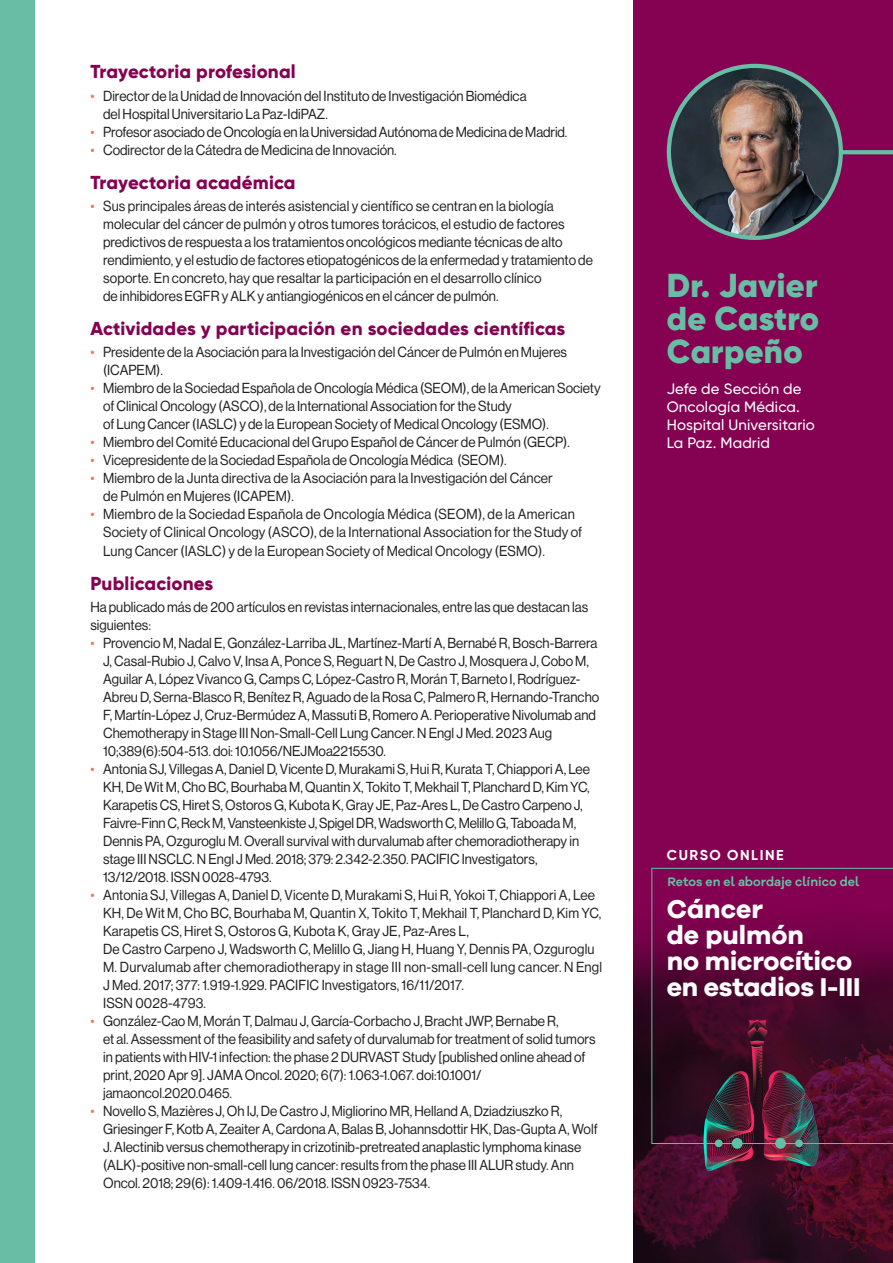
<style>
.page{position:relative;width:893px;height:1263px;background:#fff}
.page>*{position:absolute;margin:0;border:0;box-sizing:border-box;transform-origin:0 0}
.METGE_-_nom{font:900 33px/33px "Gilroy";letter-spacing:.01em;color:#67bea4;text-align:justify}
.t1{font:700 26.55px/26.2px "Galano Grotesque";letter-spacing:-.01em;color:#fff}
.LADILLO{font:800 18.75px "Gilroy";letter-spacing:.01em;color:#850152}
.METGE_-_carrecs{font:500 15px/18px "Gilroy";letter-spacing:.01em;color:#fff}
.TEXT_GENERAL{font:14.25px/18px "Volta Modern Display 55 Roman";color:#231f20;scale:.95 1}
.t2{font:700 14.25px "Gilroy";letter-spacing:.11em;color:#fff}
.t3{font:600 12.6px "Galano Grotesque Alt";color:#67bea4}
.s1{color:#f37557}
</style>
<div class="page">
<div style="left:0;top:0;width:34px;height:1263px;background:#67bea4"></div>
<div style="left:634px;top:0;width:259px;height:1263px;background:#850152"></div>
<img style="left:634px;top:983px;width:259px;height:280px">
<svg style="left:651px;top:868px;width:242px;height:276px"></svg>
<div style="left:732px;top:1138px;width:11px;height:11px;background:#5bc2a6;border-radius:50%"></div>
<div style="left:715px;top:1139px;width:7px;height:8px;background:#5bc2a6;border-radius:50%"></div>
<div style="left:775px;top:1138px;width:11px;height:11px;background:#67bea4;border-radius:50%"></div>
<div style="left:795px;top:1139px;width:8px;height:8px;background:#5bc2a6;border-radius:50%"></div>
<svg style="left:843px;top:150px;width:50px;height:4px"></svg>
<img style="left:669px;top:66px;width:172px;height:172px;border-radius:85px">
<div style="left:667px;top:64px;width:176px;height:176px;border:4px solid #67bea4;border-radius:50%"></div>
<p class="LADILLO" style="left:90px;top:60px;width:207px">Trayectoria profesional</p>
<p class="TEXT_GENERAL" style="left:103px;top:86px;width:447px;text-indent:-13px"><span class="s1">•</span> Director de la Unidad de Innovación del Instituto de Investigación Biomédica del Hospital Universitario La Paz-IdiPAZ.</p>
<p class="TEXT_GENERAL" style="left:90px;top:122px;width:504px"><span class="s1">•</span> Profesor asociado de Oncología en la Universidad Autónoma de Medicina de Madrid.</p>
<p class="TEXT_GENERAL" style="left:90px;top:141px;width:324px"><span class="s1">•</span> Codirector de la Cátedra de Medicina de Innovación.</p>
<p class="LADILLO" style="left:90px;top:171px;width:207px">Trayectoria académica</p>
<p class="TEXT_GENERAL" style="left:103px;top:197px;width:517px;text-indent:-13px"><span class="s1">•</span> Sus principales áreas de interés asistencial y científico se centran en la biología molecular del cáncer de pulmón y otros tumores torácicos, el estudio de factores predictivos de respuesta a los tratamientos oncológicos mediante técnicas de alto rendimiento, y el estudio de factores etiopatogénicos de la enfermedad y tratamiento de soporte. En concreto, hay que resaltar la participación en el desarrollo clínico<br>de inhibidores EGFR y ALK y antiangiogénicos en el cáncer de pulmón.</p>
<p class="LADILLO" style="left:90px;top:317px;width:477px">Actividades y participación en sociedades científicas</p>
<p class="TEXT_GENERAL" style="left:103px;top:343px;width:490px;text-indent:-13px"><span class="s1">•</span> Presidente de la Asociación para la Investigación del Cáncer de Pulmón en Mujeres (ICAPEM).</p>
<p class="TEXT_GENERAL" style="left:103px;top:379px;width:525px;text-indent:-13px"><span class="s1">•</span> Miembro de la Sociedad Española de Oncología Médica (SEOM), de la American Society of Clinical Oncology (ASCO), de la International Association for the Study<br>of Lung Cancer (IASLC) y de la European Society of Medical Oncology (ESMO).</p>
<p class="TEXT_GENERAL" style="left:90px;top:433px;width:506px"><span class="s1">•</span> Miembro del Comité Educacional del Grupo Español de Cáncer de Pulmón (GECP).</p>
<p class="TEXT_GENERAL" style="left:90px;top:451px;width:440px"><span class="s1">•</span> Vicepresidente de la Sociedad Española de Oncología Médica (SEOM).</p>
<p class="TEXT_GENERAL" style="left:103px;top:469px;width:475px;text-indent:-13px"><span class="s1">•</span> Miembro de la Junta directiva de la Asociación para la Investigación del Cáncer de Pulmón en Mujeres (ICAPEM).</p>
<p class="TEXT_GENERAL" style="left:103px;top:505px;width:506px;text-indent:-13px"><span class="s1">•</span> Miembro de la Sociedad Española de Oncología Médica (SEOM), de la American<br>Society of Clinical Oncology (ASCO), de la International Association for the Study of<br>Lung Cancer (IASLC) y de la European Society of Medical Oncology (ESMO).</p>
<p class="LADILLO" style="left:90px;top:571px;width:125px">Publicaciones</p>
<p class="TEXT_GENERAL" style="left:90px;top:598px;width:525px">Ha publicado más de 200 artículos en revistas internacionales, entre las que destacan las siguientes:</p>
<p class="TEXT_GENERAL" style="left:103px;top:634px;width:524px;text-indent:-13px"><span class="s1">•</span> Provencio M, Nadal E, González-Larriba JL, Martínez-Martí A, Bernabé R, Bosch-Barrera J, Casal-Rubio J, Calvo V, Insa A, Ponce S, Reguart N, De Castro J, Mosquera J, Cobo M, Aguilar A, López Vivanco G, Camps C, López-Castro R, Morán T, Barneto I, Rodríguez-Abreu D, Serna-Blasco R, Benítez R, Aguado de la Rosa C, Palmero R, Hernando-Trancho F, Martín-López J, Cruz-Bermúdez A, Massuti B, Romero A. Perioperative Nivolumab and Chemotherapy in Stage III Non-Small-Cell Lung Cancer. N Engl J Med. 2023 Aug 10;389(6):504-513. doi: 10.1056/NEJMoa2215530.</p>
<p class="TEXT_GENERAL" style="left:103px;top:760px;width:514px;text-indent:-13px"><span class="s1">•</span> Antonia SJ, Villegas A, Daniel D, Vicente D, Murakami S, Hui R, Kurata T, Chiappori A, Lee KH, De Wit M, Cho BC, Bourhaba M, Quantin X, Tokito T, Mekhail T, Planchard D, Kim YC, Karapetis CS, Hiret S, Ostoros G, Kubota K, Gray JE, Paz-Ares L, De Castro Carpeno J, Faivre-Finn C, Reck M, Vansteenkiste J, Spigel DR, Wadsworth C, Melillo G, Taboada M, Dennis PA, Ozguroglu M. Overall survival with durvalumab after chemoradiotherapy in stage III NSCLC. N Engl J Med. 2018; 379: 2.342-2.350. PACIFIC Investigators, 13/12/2018. ISSN 0028-4793.</p>
<p class="TEXT_GENERAL" style="left:103px;top:886px;width:527px;text-indent:-13px"><span class="s1">•</span> Antonia SJ, Villegas A, Daniel D, Vicente D, Murakami S, Hui R, Yokoi T, Chiappori A, Lee KH, De Wit M, Cho BC, Bourhaba M, Quantin X, Tokito T, Mekhail T, Planchard D, Kim YC, Karapetis CS, Hiret S, Ostoros G, Kubota K, Gray JE, Paz-Ares L,<br>De Castro Carpeno J, Wadsworth C, Melillo G, Jiang H, Huang Y, Dennis PA, Ozguroglu M. Durvalumab after chemoradiotherapy in stage III non-small-cell lung cancer. N Engl J Med. 2017; 377: 1.919-1.929. PACIFIC Investigators, 16/11/2017.<br>ISSN 0028-4793.</p>
<p class="TEXT_GENERAL" style="left:103px;top:1012px;width:520px;text-indent:-13px"><span class="s1">•</span> González-Cao M, Morán T, Dalmau J, García-Corbacho J, Bracht JWP, Bernabe R,<br>et al. Assessment of the feasibility and safety of durvalumab for treatment of solid tumors in patients with HIV-1 infection: the phase 2 DURVAST Study [published online ahead of print, 2020 Apr 9]. JAMA Oncol. 2020; 6(7): 1.063-1.067. doi:10.1001/ jamaoncol.2020.0465.</p>
<p class="TEXT_GENERAL" style="left:103px;top:1102px;width:522px;text-indent:-13px"><span class="s1">•</span> Novello S, Mazières J, Oh IJ, De Castro J, Migliorino MR, Helland A, Dziadziuszko R, Griesinger F, Kotb A, Zeaiter A, Cardona A, Balas B, Johannsdottir HK, Das-Gupta A, Wolf J. Alectinib versus chemotherapy in crizotinib-pretreated anaplastic lymphoma kinase (ALK)-positive non-small-cell lung cancer: results from the phase III ALUR study. Ann Oncol. 2018; 29(6): 1.409-1.416. 06/2018. ISSN 0923-7534.</p>
<p class="METGE_-_nom" style="left:667px;top:269px;width:154px">Dr. Javier de Castro Carpeño</p>
<p class="METGE_-_carrecs" style="left:667px;top:379px;width:150px">Jefe de Sección de<br>Oncología Médica.<br>Hospital Universitario<br>La Paz. Madrid</p>
<p class="t2" style="left:667px;top:846px;width:118px">CURSO ONLINE</p>
<p class="t3" style="left:667px;top:874px;width:193px">Retos en el abordaje clínico del</p>
<h2 class="t1" style="left:667px;top:895px;width:195px">Cáncer<br>de pulmón<br>no microcítico en estadios I-III</h2>
</div>
